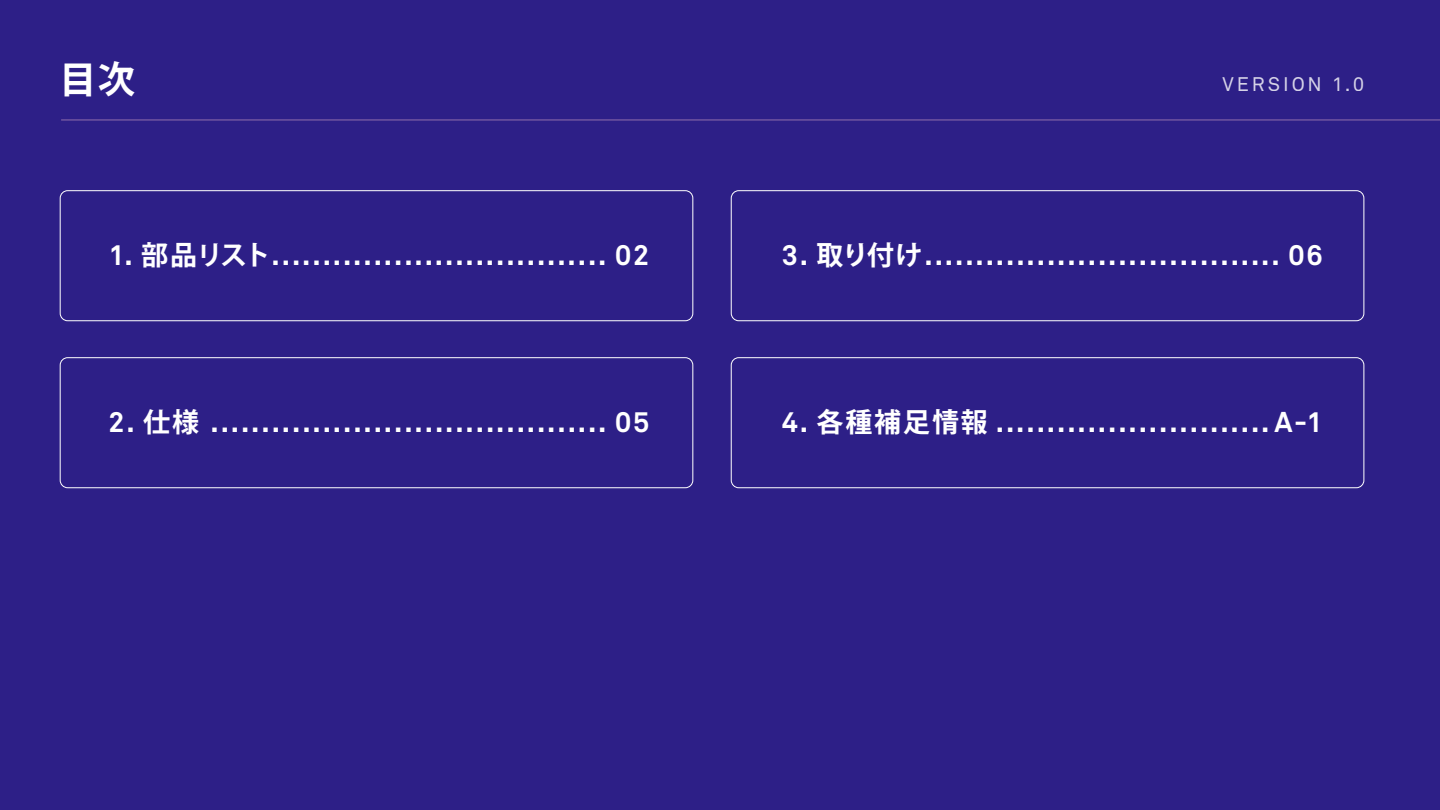
<style>
.page{position:relative;width:1440px;height:810px;background:#2d1f87}
.page>*{position:absolute;margin:0;border:0;box-sizing:border-box;transform-origin:0 0}
.t1{font:700 37.5px "Koz Go Pr 6 N";color:#fff}
.t2{font:700 28.35px "Akkurat Pro";color:#fff}
.t3{font:19.5px "Akkurat Pro";letter-spacing:.15em;color:#fff}
.s1{font-family:"Koz Go Pr 6 N";font-size:27px}
</style>
<div class="page">
<div style="left:60px;top:190px;width:633px;height:131px;border:1px solid #fff;border-radius:8px"></div>
<div style="left:731px;top:190px;width:633px;height:131px;border:1px solid #fff;border-radius:8px"></div>
<div style="left:60px;top:358px;width:633px;height:130px;border:1px solid #fff;border-radius:8px"></div>
<div style="left:731px;top:358px;width:633px;height:130px;border:1px solid #fff;border-radius:8px"></div>
<hr style="left:61px;top:120px;width:1379px;height:1px;background:#7054a0">
<h1 class="t1" style="left:59px;top:58px;width:78px">目次</h1>
<p class="t3" style="left:1223px;top:72px;width:143px">VERSION 1.0</p>
<p class="t2" style="left:109px;top:237px;width:542px">1. <span class="s1">部品リスト</span> ................................. 02</p>
<p class="t2" style="left:782px;top:237px;width:542px">3. <span class="s1">取り付け</span> ................................... 06</p>
<p class="t2" style="left:109px;top:404px;width:542px">2. <span class="s1">仕様</span> ....................................... 05</p>
<p class="t2" style="left:782px;top:404px;width:542px">4. <span class="s1">各種補足情報</span> ...........................A-1</p>
</div>
